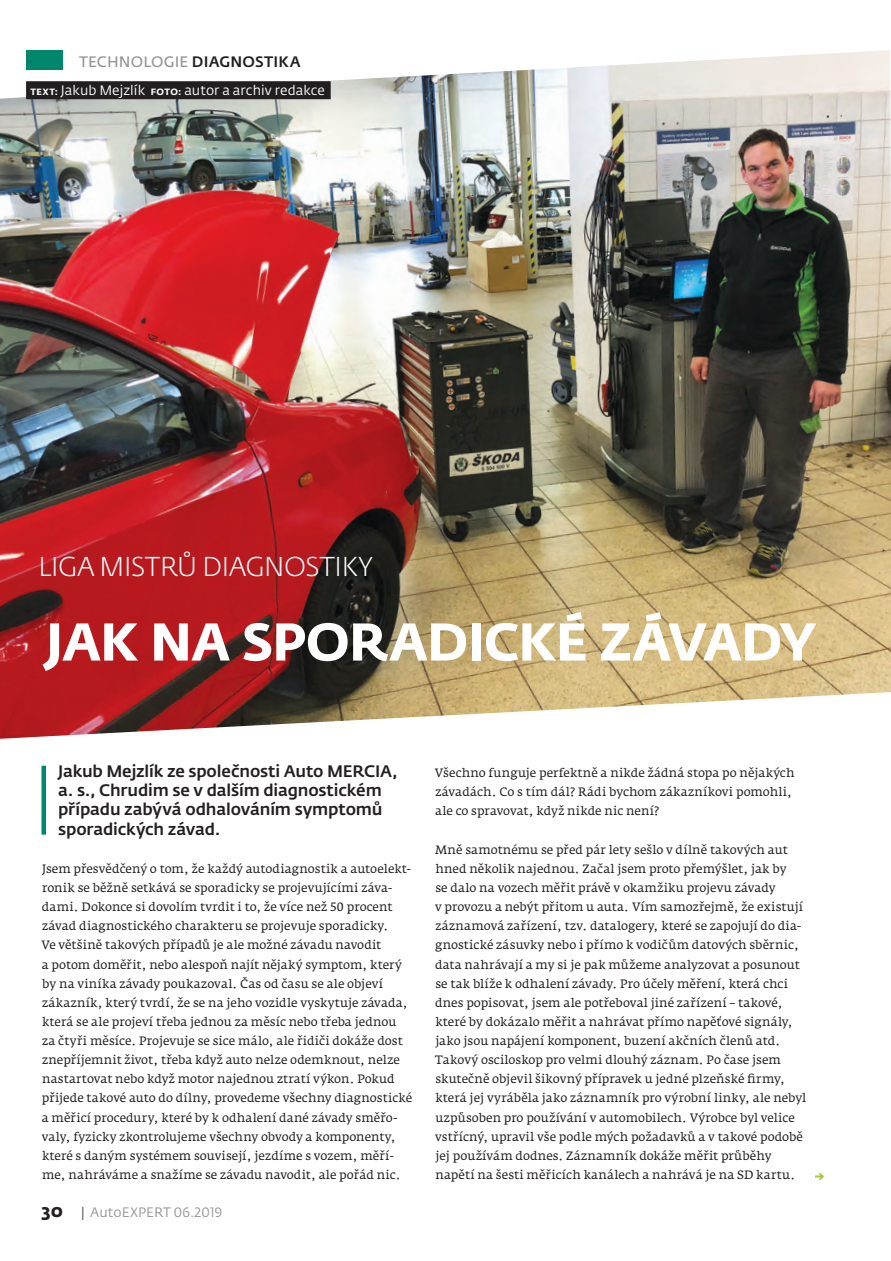
<style>
.page{position:relative;width:891px;height:1261px;background:#fff}
.page>*{position:absolute;margin:0;border:0;box-sizing:border-box;transform-origin:0 0}
.t1{font:700 52.5px "Fedra Sans Std";letter-spacing:-.02em;color:#fff}
.t2{font:300 27px "Fedra Sans Std";letter-spacing:-.02em;color:#fff}
.t3{font:500 16.5px/19.2px "Fedra Sans Std";letter-spacing:-.01em;color:#231f20}
.t4{font:15px "Fedra Sans Std";letter-spacing:.01em;color:#939598}
.t5{font:13.5px "Fedra Sans Std";letter-spacing:.005em;color:#fff}
.t6{font:13.5px "Fedra Sans Std";letter-spacing:.005em;color:#939598}
.t7{font:12px/19.2px "Fedra Serif A Pro";letter-spacing:.005em;color:#231f20}
.s1{font-weight:500;color:#231f20}
.s2{font-weight:700;font-size:9px}
.s3{font-weight:700;font-size:18px;color:#231f20}
.s4{color:#57585a}
</style>
<div class="page">
<img style="left:0;top:50px;width:891px;height:689px">
<hr style="left:42px;top:766px;width:4px;height:69px;background:#00866a">
<div style="left:26px;top:81px;width:305px;height:18px;background:#231f20"></div>
<svg style="left:815px;top:1172px;width:9px;height:8px"></svg>
<p class="t4" style="left:79px;top:52px;width:223px">TECHNOLOGIE <span class="s1">DIAGNOSTIKA</span></p>
<p class="t5" style="left:31px;top:82px;width:296px"><span class="s2">TEXT:</span> Jakub Mejzlík <span class="s2">FOTO:</span> autor a archiv redakce</p>
<p class="t2" style="left:38px;top:550px;width:336px">LIGA MISTRŮ DIAGNOSTIKY</p>
<p class="t1" style="left:46px;top:609px;width:772px">JAK NA SPORADICKÉ ZÁVADY</p>
<p class="t3" style="left:58px;top:762px;width:341px">Jakub Mejzlík ze společnosti Auto MERCIA, a. s., Chrudim se v dalším diagnostickém případu zabývá odhalováním symptomů sporadických závad.</p>
<p class="t7" style="left:41px;top:859px;width:372px">Jsem přesvědčený o tom, že každý autodiagnostik a autoelekt&shy;ronik se běžně setkává se sporadicky se projevujícími záva&shy;dami. Dokonce si dovolím tvrdit i to, že více než 50 procent závad diagnostického charakteru se projevuje sporadicky.<br>Ve většině takových případů je ale možné závadu navodit<br>a potom doměřit, nebo alespoň najít nějaký symptom, který by na viníka závady poukazoval. Čas od času se ale objeví zákazník, který tvrdí, že se na jeho vozidle vyskytuje závada, která se ale projeví třeba jednou za měsíc nebo třeba jednou<br>za čtyři měsíce. Projevuje se sice málo, ale řidiči dokáže dost znepříjemnit život, třeba když auto nelze odemknout, nelze nastartovat nebo když motor najednou ztratí výkon. Pokud přijede takové auto do dílny, provedeme všechny diagnostické a měřicí procedury, které by k odhalení dané závady směřo&shy;valy, fyzicky zkontrolujeme všechny obvody a komponenty, které s daným systémem souvisejí, jezdíme s vozem, měří&shy;me, nahráváme a snažíme se závadu navodit, ale pořád nic.</p>
<p class="t6" style="left:42px;top:1204px;width:182px"><span class="s3">30</span> <span class="s4">|</span> AutoEXPERT 06.2019</p>
<p class="t7" style="left:435px;top:763px;width:361px">Všechno funguje perfektně a nikde žádná stopa po nějakých závadách. Co s tím dál? Rádi bychom zákazníkovi pomohli, ale co spravovat, když nikde nic není?</p>
<p class="t7" style="left:435px;top:840px;width:373px">Mně samotnému se před pár lety sešlo v dílně takových aut hned několik najednou. Začal jsem proto přemýšlet, jak by<br>se dalo na vozech měřit právě v okamžiku projevu závady<br>v provozu a nebýt přitom u auta. Vím samozřejmě, že existují záznamová zařízení, tzv. datalogery, které se zapojují do dia&shy;gnostické zásuvky nebo i přímo k vodičům datových sběrnic, data nahrávají a my si je pak můžeme analyzovat a posunout se tak blíže k odhalení závady. Pro účely měření, která chci dnes popisovat, jsem ale potřeboval jiné zařízení – takové, které by dokázalo měřit a nahrávat přímo napěťové signály, jako jsou napájení komponent, buzení akčních členů atd.<br>Takový osciloskop pro velmi dlouhý záznam. Po čase jsem skutečně objevil šikovný přípravek u jedné plzeňské firmy, která jej vyráběla jako záznamník pro výrobní linky, ale nebyl uzpůsoben pro používání v automobilech. Výrobce byl velice vstřícný, upravil vše podle mých požadavků a v takové podobě jej používám dodnes. Záznamník dokáže měřit průběhy napětí na šesti měřicích kanálech a nahrává je na SD kartu.</p>
</div>
